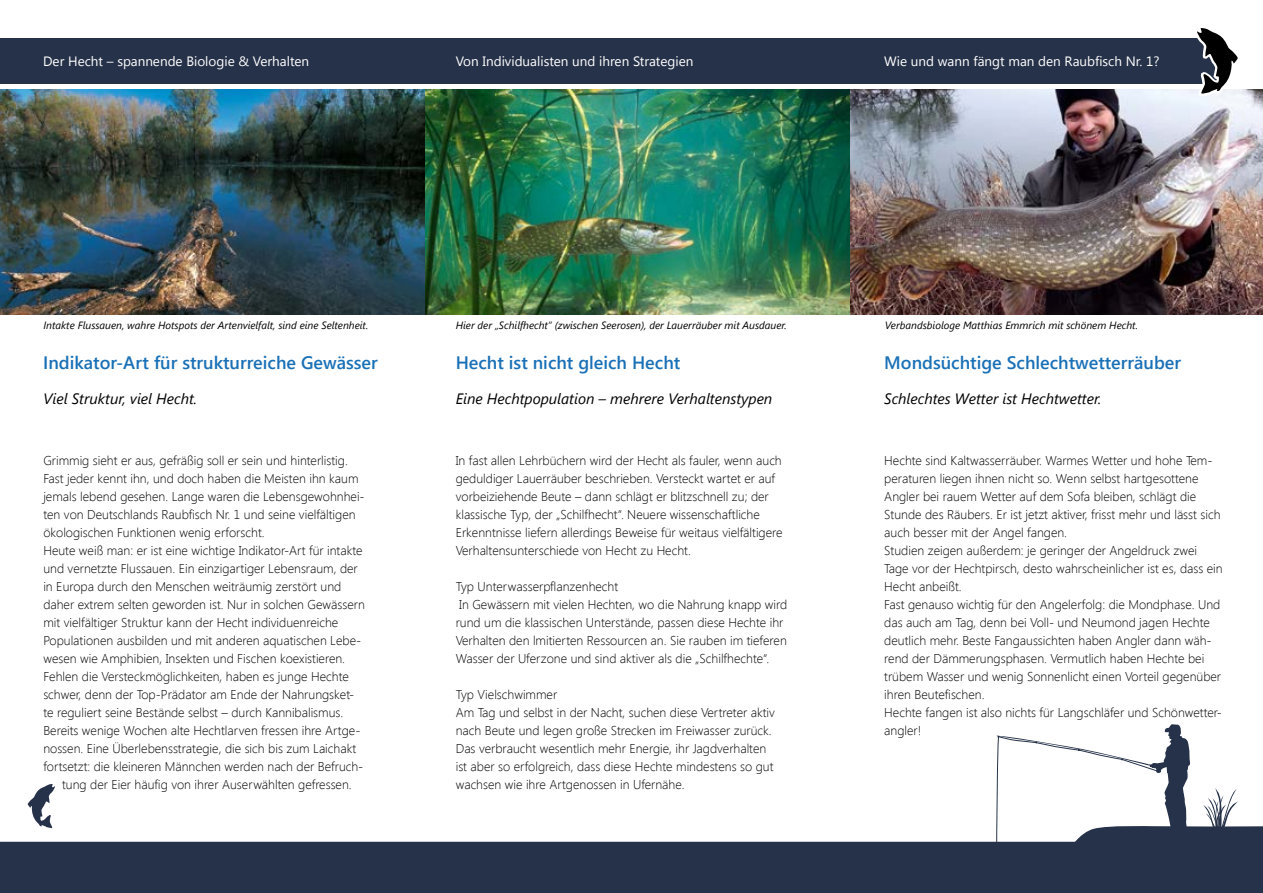
<style>
.page{position:relative;width:1263px;height:893px;background:#fff}
.page>*{position:absolute;margin:0;border:0;box-sizing:border-box;transform-origin:0 0}
.t1{font:600 18px "Segoe UI";color:#1a70b7}
.t2{font:italic 15px "Segoe UI";color:#000}
.t3{font:13.5px "Segoe UI";color:#fff}
.t4{font:300 12.75px/18px "Segoe UI";color:#000}
.t5{font:italic 10.5px "Segoe UI";color:#000}
</style>
<div class="page">
<img style="left:0;top:89px;width:1263px;height:225px">
<div style="left:0;top:38px;width:1220px;height:45px;background:#263249"></div>
<svg style="left:1190px;top:28px;width:52px;height:73px"></svg>
<svg style="left:27px;top:784px;width:28px;height:44px"></svg>
<svg style="left:995px;top:724px;width:268px;height:118px"></svg>
<div style="left:0;top:842px;width:1263px;height:51px;background:#263249"></div>
<p class="t3" style="left:43px;top:52px;width:268px">Der Hecht – spannende Biologie &amp; Verhalten</p>
<p class="t3" style="left:456px;top:52px;width:239px">Von Individualisten und ihren Strategien</p>
<p class="t3" style="left:884px;top:52px;width:277px">Wie und wann fängt man den Raubfisch Nr. 1?</p>
<p class="t5" style="left:43px;top:318px;width:326px">Intakte Flussauen, wahre Hotspots der Artenvielfalt, sind eine Seltenheit.</p>
<p class="t5" style="left:456px;top:318px;width:332px">Hier der „Schilfhecht“ (zwischen Seerosen), der Lauerräuber mit Ausdauer.</p>
<p class="t5" style="left:885px;top:318px;width:255px">Verbandsbiologe Matthias Emmrich mit schönem Hecht.</p>
<h1 class="t1" style="left:43px;top:348px;width:336px">Indikator-Art für strukturreiche Gewässer</h1>
<h1 class="t1" style="left:456px;top:348px;width:226px">Hecht ist nicht gleich Hecht</h1>
<h1 class="t1" style="left:884px;top:348px;width:298px">Mondsüchtige Schlechtwetterräuber</h1>
<p class="t2" style="left:43px;top:388px;width:156px">Viel Struktur, viel Hecht.</p>
<p class="t2" style="left:456px;top:388px;width:318px">Eine Hechtpopulation – mehrere Verhaltenstypen</p>
<p class="t2" style="left:884px;top:388px;width:219px">Schlechtes Wetter ist Hechtwetter.</p>
<p class="t4" style="left:43px;top:451px;width:306px">Grimmig sieht er aus, gefräßig soll er sein und hinterlistig.</p>
<p class="t4" style="left:43px;top:469px;width:317px">Fast jeder kennt ihn, und doch haben die Meisten ihn kaum</p>
<p class="t4" style="left:43px;top:487px;width:323px">jemals lebend gesehen. Lange waren die Lebensgewohnhei-</p>
<p class="t4" style="left:43px;top:505px;width:314px">ten von Deutschlands Raubfisch Nr. 1 und seine vielfältigen</p>
<p class="t4" style="left:43px;top:523px;width:223px">ökologischen Funktionen wenig erforscht.</p>
<p class="t4" style="left:43px;top:541px;width:321px">Heute weiß man: er ist eine wichtige Indikator-Art für intakte</p>
<p class="t4" style="left:43px;top:559px;width:316px">und vernetzte Flussauen. Ein einzigartiger Lebensraum, der</p>
<p class="t4" style="left:43px;top:577px;width:299px">in Europa durch den Menschen weiträumig zerstört und</p>
<p class="t4" style="left:43px;top:595px;width:323px">daher extrem selten geworden ist. Nur in solchen Gewässern</p>
<p class="t4" style="left:43px;top:613px;width:296px">mit vielfältiger Struktur kann der Hecht individuenreiche</p>
<p class="t4" style="left:43px;top:631px;width:319px">Populationen ausbilden und mit anderen aquatischen Lebe-</p>
<p class="t4" style="left:43px;top:649px;width:303px">wesen wie Amphibien, Insekten und Fischen koexistieren.</p>
<p class="t4" style="left:43px;top:667px;width:307px">Fehlen die Versteckmöglichkeiten, haben es junge Hechte</p>
<p class="t4" style="left:43px;top:685px;width:312px">schwer, denn der Top-Prädator am Ende der Nahrungsket-</p>
<p class="t4" style="left:43px;top:703px;width:301px">te reguliert seine Bestände selbst – durch Kannibalismus.</p>
<p class="t4" style="left:43px;top:721px;width:319px">Bereits wenige Wochen alte Hechtlarven fressen ihre Artge-</p>
<p class="t4" style="left:43px;top:739px;width:314px">nossen. Eine Überlebensstrategie, die sich bis zum Laichakt</p>
<p class="t4" style="left:43px;top:757px;width:321px">fortsetzt: die kleineren Männchen werden nach der Befruch-</p>
<p class="t4" style="left:62px;top:775px;width:291px">tung der Eier häufig von ihrer Auserwählten gefressen.</p>
<p class="t4" style="left:456px;top:451px;width:328px">In fast allen Lehrbüchern wird der Hecht als fauler, wenn auch geduldiger Lauerräuber beschrieben. Versteckt wartet er auf vorbeiziehende Beute – dann schlägt er blitzschnell zu; der klassische Typ, der „Schilfhecht“. Neuere wissenschaftliche Erkenntnisse liefern allerdings Beweise für weitaus vielfältigere Verhaltensunterschiede von Hecht zu Hecht.</p>
<p class="t4" style="left:456px;top:577px;width:333px">Typ Unterwasserpflanzenhecht<br>In Gewässern mit vielen Hechten, wo die Nahrung knapp wird rund um die klassischen Unterstände, passen diese Hechte ihr Verhalten den lmitierten Ressourcen an. Sie rauben im tieferen Wasser der Uferzone und sind aktiver als die „Schilfhechte“.</p>
<p class="t4" style="left:456px;top:685px;width:321px">Typ Vielschwimmer<br>Am Tag und selbst in der Nacht, suchen diese Vertreter aktiv nach Beute und legen große Strecken im Freiwasser zurück.<br>Das verbraucht wesentlich mehr Energie, ihr Jagdverhalten ist aber so erfolgreich, dass diese Hechte mindestens so gut wachsen wie ihre Artgenossen in Ufernähe.</p>
<p class="t4" style="left:884px;top:451px;width:340px">Hechte sind Kaltwasserräuber. Warmes Wetter und hohe Tem&shy;peraturen liegen ihnen nicht so. Wenn selbst hartgesottene Angler bei rauem Wetter auf dem Sofa bleiben, schlägt die Stunde des Räubers. Er ist jetzt aktiver, frisst mehr und lässt sich auch besser mit der Angel fangen.<br>Studien zeigen außerdem: je geringer der Angeldruck zwei Tage vor der Hechtpirsch, desto wahrscheinlicher ist es, dass ein Hecht anbeißt.<br>Fast genauso wichtig für den Angelerfolg: die Mondphase. Und das auch am Tag, denn bei Voll- und Neumond jagen Hechte deutlich mehr. Beste Fangaussichten haben Angler dann wäh&shy;rend der Dämmerungsphasen. Vermutlich haben Hechte bei trübem Wasser und wenig Sonnenlicht einen Vorteil gegenüber ihren Beutefischen.<br>Hechte fangen ist also nichts für Langschläfer und Schönwetter&shy;angler!</p>
</div>
